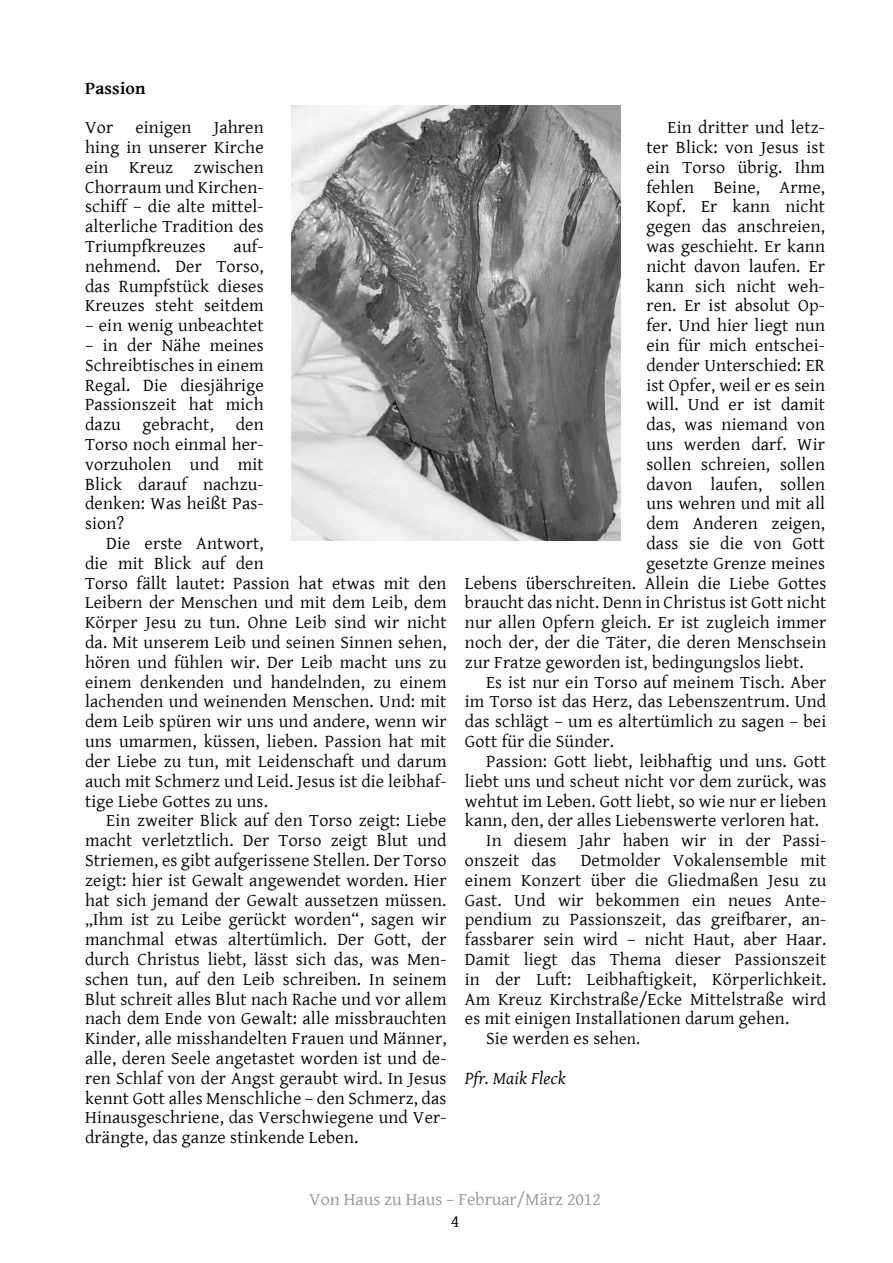
<style>
.page{position:relative;width:893px;height:1263px;background:#fff}
.page>*{position:absolute;margin:0;border:0;box-sizing:border-box;transform-origin:0 0}
.t1{font:18px/19.8px "Gentium Basic";letter-spacing:.01em;color:#000;text-align:justify}
.t2{font:18px "Gentium Basic";color:#939598}
.t3{font:italic 18px "Gentium Basic";letter-spacing:.01em;color:#000}
.t4{font:700 18px "Gentium Basic";letter-spacing:.01em;color:#000}
.s1{font-size:16.5px}
</style>
<div class="page">
<img style="left:292px;top:106px;width:329px;height:434px">
<p class="t4" style="left:85px;top:74px;width:62px">Passion</p>
<p class="t1" style="left:85px;top:117px;width:180px">Vor einigen Jahren hing in unserer Kirche ein Kreuz zwischen Chorraum und Kirchen&shy;schiff – die alte mittel&shy;alterliche Tradition des Triumpfkreuzes</p>
<p class="t1" style="left:85px;top:236px;width:180px;text-indent:149px">auf&shy;nehmend. Der Torso, das Rumpfstück dieses Kreuzes steht seitdem</p>
<p class="t1" style="left:85px;top:315px;width:180px">– ein wenig unbeachtet</p>
<p class="t1" style="left:85px;top:335px;width:180px">– in der Nähe meines Schreibtisches in einem Regal. Die diesjährige Passionszeit hat mich dazu gebracht, den Torso noch einmal her&shy;vorzuholen und mit Blick darauf nachzu&shy;denken: Was heißt Pas&shy;sion?</p>
<p class="t1" style="left:85px;top:533px;width:180px;text-align:right">Die erste Antwort, die mit Blick auf den</p>
<p class="t1" style="left:85px;top:572px;width:363px">Torso fällt lautet: Passion hat etwas mit den Leibern der Menschen und mit dem Leib, dem Körper Jesu zu tun. Ohne Leib sind wir nicht da. Mit unserem Leib und seinen Sinnen sehen, hören und fühlen wir. Der Leib macht uns zu einem denkenden und handelnden, zu einem lachenden und weinenden Menschen. Und: mit dem Leib spüren wir uns und andere, wenn wir uns umarmen, küssen, lieben. Passion hat mit der Liebe zu tun, mit Leidenschaft und darum auch mit Schmerz und Leid. Jesus ist die leibhaf&shy;tige Liebe Gottes zu uns.</p>
<p class="t1" style="left:85px;top:810px;width:363px;text-indent:21px">Ein zweiter Blick auf den Torso zeigt: Liebe macht verletztlich. Der Torso zeigt Blut und Striemen, es gibt aufgerissene Stellen. Der Torso zeigt: hier ist Gewalt angewendet worden. Hier hat sich jemand der Gewalt aussetzen müssen. „Ihm ist zu Leibe gerückt worden“, sagen wir manchmal etwas altertümlich. Der Gott, der durch Christus liebt, lässt sich das, was Men&shy;schen tun, auf den Leib schreiben. In seinem Blut schreit alles Blut nach Rache und vor allem nach dem Ende von Gewalt: alle missbrauchten Kinder, alle misshandelten Frauen und Männer, alle, deren Seele angetastet worden ist und de&shy;ren Schlaf von der Angst geraubt wird. In Jesus kennt Gott alles Menschliche – den Schmerz, das Hinausgeschriene, das Verschwiegene und Ver&shy;drängte, das ganze stinkende Leben.</p>
<p class="t1" style="left:668px;top:117px;width:159px">Ein dritter und letz-</p>
<p class="t1" style="left:646px;top:137px;width:180px">ter Blick: von Jesus ist</p>
<p class="t1" style="left:646px;top:157px;width:180px">ein Torso übrig. Ihm</p>
<p class="t1" style="left:646px;top:176px;width:180px">fehlen Beine, Arme,</p>
<p class="t1" style="left:646px;top:196px;width:180px">Kopf. Er kann nicht</p>
<p class="t1" style="left:646px;top:216px;width:180px">gegen das anschreien,</p>
<p class="t1" style="left:646px;top:236px;width:180px">was geschieht. Er kann</p>
<p class="t1" style="left:646px;top:256px;width:180px">nicht davon laufen. Er</p>
<p class="t1" style="left:646px;top:275px;width:180px">kann sich nicht weh-</p>
<p class="t1" style="left:646px;top:295px;width:180px">ren. Er ist absolut Op-</p>
<p class="t1" style="left:646px;top:315px;width:180px">fer. Und hier liegt nun</p>
<p class="t1" style="left:646px;top:335px;width:180px">ein für mich entschei-</p>
<p class="t1" style="left:646px;top:355px;width:180px">dender Unterschied: ER</p>
<p class="t1" style="left:646px;top:374px;width:180px">ist Opfer, weil er es sein</p>
<p class="t1" style="left:646px;top:394px;width:180px">will. Und er ist damit</p>
<p class="t1" style="left:646px;top:414px;width:180px">das, was niemand von</p>
<p class="t1" style="left:646px;top:434px;width:180px">uns werden darf. Wir</p>
<p class="t1" style="left:646px;top:454px;width:180px">sollen schreien, sollen</p>
<p class="t1" style="left:646px;top:473px;width:180px">davon laufen, sollen</p>
<p class="t1" style="left:646px;top:493px;width:180px">uns wehren und mit all</p>
<p class="t1" style="left:646px;top:513px;width:180px">dem Anderen zeigen,</p>
<p class="t1" style="left:646px;top:533px;width:180px">dass sie die von Gott</p>
<p class="t1" style="left:646px;top:553px;width:180px">gesetzte Grenze meines</p>
<p class="t1" style="left:465px;top:572px;width:363px">Lebens überschreiten. Allein die Liebe Gottes</p>
<p class="t1" style="left:465px;top:592px;width:363px">braucht das nicht. Denn in Christus ist Gott nicht</p>
<p class="t1" style="left:465px;top:612px;width:363px">nur allen Opfern gleich. Er ist zugleich immer</p>
<p class="t1" style="left:465px;top:632px;width:363px">noch der, der die Täter, die deren Menschsein</p>
<p class="t1" style="left:465px;top:652px;width:340px">zur Fratze geworden ist, bedingungslos liebt.</p>
<p class="t1" style="left:486px;top:671px;width:342px">Es ist nur ein Torso auf meinem Tisch. Aber</p>
<p class="t1" style="left:465px;top:691px;width:363px">im Torso ist das Herz, das Lebenszentrum. Und</p>
<p class="t1" style="left:465px;top:711px;width:363px">das schlägt – um es altertümlich zu sagen – bei</p>
<p class="t1" style="left:465px;top:731px;width:151px">Gott für die Sünder.</p>
<p class="t1" style="left:486px;top:751px;width:342px">Passion: Gott liebt, leibhaftig und uns. Gott</p>
<p class="t1" style="left:465px;top:770px;width:363px">liebt uns und scheut nicht vor dem zurück, was</p>
<p class="t1" style="left:465px;top:790px;width:363px">wehtut im Leben. Gott liebt, so wie nur er lieben</p>
<p class="t1" style="left:465px;top:810px;width:356px">kann, den, der alles Liebenswerte verloren hat.</p>
<p class="t1" style="left:486px;top:830px;width:342px">In diesem Jahr haben wir in der Passi-</p>
<p class="t1" style="left:465px;top:850px;width:93px">onszeit das</p>
<p class="t1" style="left:581px;top:850px;width:247px">Detmolder Vokalensemble mit</p>
<p class="t1" style="left:465px;top:869px;width:363px">einem Konzert über die Gliedmaßen Jesu zu</p>
<p class="t1" style="left:465px;top:889px;width:363px">Gast. Und wir bekommen ein neues Ante-</p>
<p class="t1" style="left:465px;top:909px;width:363px">pendium zu Passionszeit, das greifbarer, an-</p>
<p class="t1" style="left:465px;top:929px;width:363px">fassbarer sein wird – nicht Haut, aber Haar.</p>
<p class="t1" style="left:465px;top:949px;width:363px">Damit liegt das Thema dieser Passionszeit</p>
<p class="t1" style="left:465px;top:968px;width:363px">in der Luft: Leibhaftigkeit, Körperlichkeit.</p>
<p class="t1" style="left:465px;top:988px;width:363px">Am Kreuz Kirchstraße/Ecke Mittelstraße wird</p>
<p class="t1" style="left:465px;top:1008px;width:326px">es mit einigen Installationen darum gehen.</p>
<p class="t1" style="left:486px;top:1028px;width:155px">Sie werden es seh<span class="s1">en.</span></p>
<p class="t3" style="left:465px;top:1065px;width:102px">Pfr. Maik Fleck</p>
<p class="t2" style="left:309px;top:1186px;width:293px">Von Haus zu Haus – Februar/März 2012</p>
<p class="t1" style="left:451px;top:1211px;width:10px">4</p>
</div>
